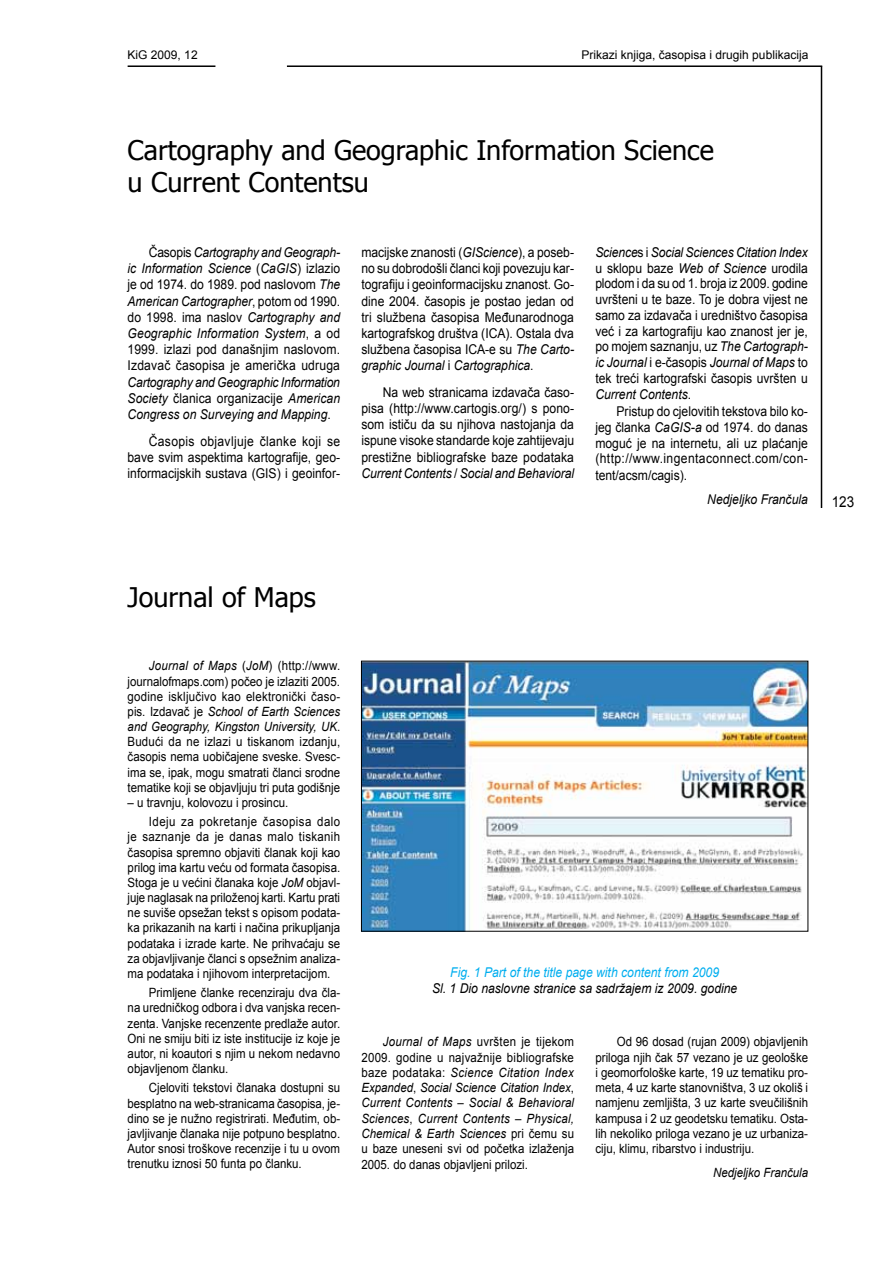
<style>
.page{position:relative;width:893px;height:1263px;background:#fff}
.page>*{position:absolute;margin:0;border:0;box-sizing:border-box;transform-origin:0 0}
.t1{font:27px/32.4px "Tahoma";color:#000}
.t2{font:15px "Arial";color:#000;scale:.9 1}
.t3{font:13.5px/16.2px "Arial";color:#000;text-align:justify;scale:.9 1}
.t4{font:italic 13.5px/16.2px "Arial";color:#000;text-align:justify;scale:.9 1}
.t5{font:italic 13.5px "Arial";color:#00aeef;scale:.9 1}
.t6{font:12.75px/15.1px "Arial";color:#000;text-align:justify;scale:.9 1}
.t7{font:italic 12.75px/15.3px "Arial";letter-spacing:.005em;color:#000;text-align:justify;scale:.9 1}
.t8{font:12.75px/19.5px "Arial";letter-spacing:.04em;color:#000;scale:.9 1}
.t9{font:12px "Arial";color:#000}
.s1{font-style:italic}
.s2{font-style:normal}
</style>
<div class="page">
<hr style="left:821px;top:66px;width:1px;height:442px;background:#000">
<hr style="left:287px;top:65px;width:535px;height:2px;background:#000">
<hr style="left:128px;top:65px;width:87px;height:2px;background:#000">
<img style="left:363px;top:663px;width:443px;height:266px">
<p class="t9" style="left:128px;top:47px;width:72px">KiG 2009, 12</p>
<p class="t9" style="left:582px;top:47px;width:228px">Prikazi knjiga, časopisa i drugih publikacija</p>
<h1 class="t1" style="left:128px;top:132px;width:588px">Cartography and Geographic Information Science u Current Contentsu</h1>
<p class="t3" style="left:128px;top:244px;width:238px;text-indent:21px">Časopis <span class="s1">Cartography and Geograph&shy;ic Information Science</span> (<span class="s1">CaGIS</span>) izlazio je od 1974. do 1989. pod naslovom <span class="s1">The American Cartographer</span>, potom od 1990. do 1998. ima naslov <span class="s1">Cartography and Geographic Information System</span>, a od 1999. izlazi pod današnjim naslovom.<br>Izdavač časopisa je američka udruga</p>
<p class="t4" style="left:128px;top:374px;width:238px">Cartography and Geographic Information Society <span class="s2">članica organizacije</span> American Congress on Surveying and Mapping<span class="s2">.</span></p>
<p class="t3" style="left:128px;top:433px;width:238px;text-indent:21px">Časopis objavljuje članke koji se bave svim aspektima kartografije, geo&shy;informacijskih sustava (GIS) i geoinfor-</p>
<p class="t3" style="left:361px;top:244px;width:238px">macijske znanosti (<span class="s1">GIScience</span>), a poseb&shy;no su dobrodošli članci koji povezuju kar&shy;tografiju i geoinformacijsku znanost. Go&shy;dine 2004. časopis je postao jedan od tri službena časopisa Međunarodnoga kartografskog društva (ICA). Ostala dva službena časopisa ICA-e su <span class="s1">The Carto&shy;graphic Journal</span> i <span class="s1">Cartographica</span>.</p>
<p class="t3" style="left:361px;top:384px;width:238px;text-indent:21px">Na web stranicama izdavača časo&shy;pisa (http://www.cartogis.org/) s pono&shy;som ističu da su njihova nastojanja da ispune visoke standarde koje zahtijevaju prestižne bibliografske baze podataka <span class="s1">Current Contents</span> / <span class="s1">Social and Behavioral</span></p>
<p class="t3" style="left:595px;top:244px;width:238px;line-height:15.8px"><span class="s1">Science</span>s i <span class="s1">Social Sciences Citation Index </span>u sklopu baze <span class="s1">Web of Science</span> urodila plodom i da su od 1. broja iz 2009. godine uvršteni u te baze. To je dobra vijest ne samo za izdavača i uredništvo časopisa već i za kartografiju kao znanost jer je, po mojem saznanju, uz <span class="s1">The Cartograph&shy;ic Journal</span> i e-časopis <span class="s1">Journal of Maps</span> to tek treći kartografski časopis uvršten u <span class="s1">Current Contents</span>.</p>
<p class="t3" style="left:595px;top:404px;width:238px;text-indent:21px">Pristup do cjelovitih tekstova bilo ko&shy;jeg članka <span class="s1">CaGIS-a</span> od 1974. do danas moguć je na internetu, ali uz plaćanje (http://www.ingentaconnect.com/con&shy;tent/acsm/cagis).</p>
<p class="t4" style="left:707px;top:492px;width:113px">Nedjeljko Frančula</p>
<p class="t2" style="left:832px;top:492px;width:27px">123</p>
<h1 class="t1" style="left:128px;top:580px;width:190px">Journal of Maps</h1>
<p class="t6" style="left:128px;top:658px;width:238px;text-indent:21px"><span class="s1">Journal of Maps</span> (<span class="s1">JoM</span>) (http://www. journalofmaps.com) počeo je izlaziti 2005. godine isključivo kao elektronički časo&shy;pis. Izdavač je <span class="s1">School of Earth Sciences and Geography, Kingston University, UK</span>.<br>Budući da ne izlazi u tiskanom izdanju, časopis nema uobičajene sveske. Svesc&shy;ima se, ipak, mogu smatrati članci srodne tematike koji se objavljuju tri puta godišnje</p>
<p class="t8" style="left:149px;top:793px;width:214px;text-indent:-21px">– u travnju, kolovozu i prosincu.<br>Ideju za pokretanje časopisa dalo</p>
<p class="t6" style="left:128px;top:829px;width:238px">je saznanje da je danas malo tiskanih časopisa spremno objaviti članak koji kao prilog ima kartu veću od formata časopisa.<br>Stoga je u većini članaka koje <span class="s1">JoM</span> objavl&shy;juje naglasak na priloženoj karti. Kartu prati ne suviše opsežan tekst s opisom podata&shy;ka prikazanih na karti i načina prikupljanja podataka i izrade karte. Ne prihvaćaju se za objavljivanje članci s opsežnim analiza&shy;ma podataka i njihovom interpretacijom.</p>
<p class="t6" style="left:128px;top:985px;width:238px;text-indent:21px">Primljene članke recenziraju dva čla&shy;na uredničkog odbora i dva vanjska recen&shy;zenta. Vanjske recenzente predlaže autor.<br>Oni ne smiju biti iz iste institucije iz koje je autor, ni koautori s njim u nekom nedavno objavljenom članku.</p>
<p class="t6" style="left:128px;top:1080px;width:238px;text-indent:21px">Cjeloviti tekstovi članaka dostupni su besplatno na web-stranicama časopisa, je&shy;dino se je nužno registrirati. Međutim, ob&shy;javljivanje članaka nije potpuno besplatno.<br>Autor snosi troškove recenzije i tu u ovom trenutku iznosi 50 funta po članku.</p>
<p class="t5" style="left:450px;top:963px;width:300px">Fig. 1 Part of the title page with content from 2009</p>
<p class="t4" style="left:432px;top:981px;width:341px">Sl. 1 Dio naslovne stranice sa sadržajem iz 2009. godine</p>
<p class="t7" style="left:361px;top:1034px;width:238px;text-indent:21px">Journal of Maps <span class="s2">uvršten je tijekom 2009. godine u najvažnije bibliografske baze podataka:</span> Science Citation Index Expanded<span class="s2">,</span> Social Science Citation Index<span class="s2">, </span>Current Contents – Social &amp; Behavioral Sciences<span class="s2">,</span> Current Contents – Physical, Chemical &amp; Earth Sciences <span class="s2">pri čemu su u baze uneseni svi od početka izlaženja 2005. do danas objavljeni prilozi.</span></p>
<p class="t6" style="left:595px;top:1034px;width:238px;text-indent:21px">Od 96 dosad (rujan 2009) objavljenih priloga njih čak 57 vezano je uz geološke i geomorfološke karte, 19 uz tematiku pro&shy;meta, 4 uz karte stanovništva, 3 uz okoliš i namjenu zemljišta, 3 uz karte sveučilišnih kampusa i 2 uz geodetsku tematiku. Osta&shy;lih nekoliko priloga vezano je uz urbaniza&shy;ciju, klimu, ribarstvo i industriju.</p>
<p class="t7" style="left:713px;top:1165px;width:107px">Nedjeljko Frančula</p>
</div>
